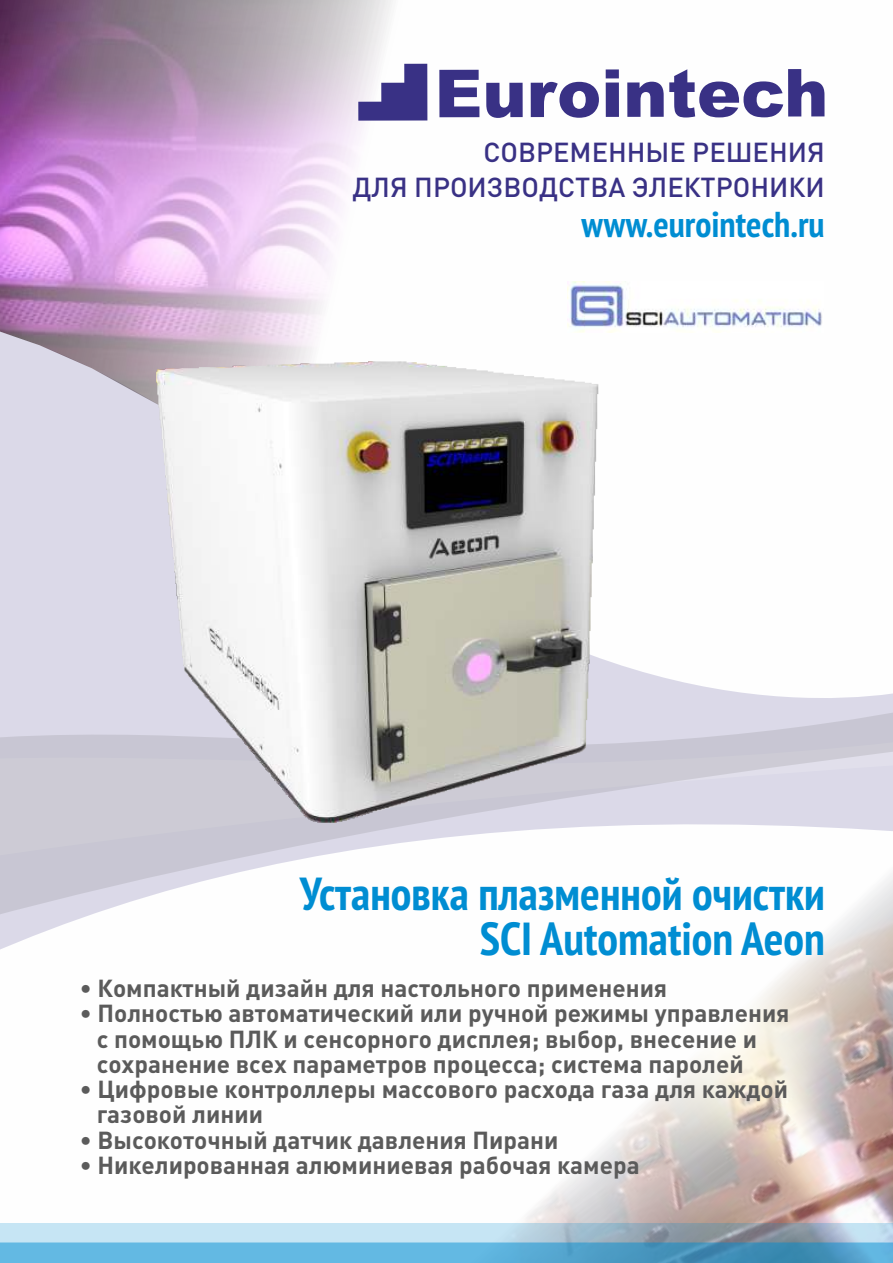
<style>
.page{position:relative;width:893px;height:1263px;background:#fff}
.page>*{position:absolute;margin:0;border:0;box-sizing:border-box;transform-origin:0 0}
.t1{font:700 condensed 46.35px/44.5px "PT Sans";color:#008dd2;text-align:right}
.t2{font:700 condensed 36px "PT Sans";color:#008dd2}
.t3{font:500 27.15px/34.7px "DIN Pro";color:#393185;text-align:right}
.t4{font:700 24.3px/25.2px "DIN Pro";color:#5b5b5b}
</style>
<div class="page">
<svg style="left:0;top:332px;width:720px;height:369px;fill:#dbd9e8"></svg>
<svg style="left:0;top:701px;width:280px;height:249px;fill:#cdcbd5"></svg>
<img style="left:280px;top:648px;width:613px;height:575px">
<img style="left:0;top:0;width:572px;height:411px">
<img style="left:138px;top:349px;width:482px;height:475px">
<svg style="left:358px;top:64px;width:69px;height:57px"></svg>
<svg style="left:439px;top:69px;width:385px;height:49px"></svg>
<div style="left:0;top:1223px;width:893px;height:40px;background:#008dd2;opacity:.22"></div>
<svg style="left:0;top:1243px;width:893px;height:20px;background:#57aad4"></svg>
<img style="left:567px;top:282px;width:255px;height:50px">
<p class="t3" style="left:353px;top:137px;width:474px">СОВРЕМЕННЫЕ РЕШЕНИЯ<br>ДЛЯ ПРОИЗВОДСТВА ЭЛЕКТРОНИКИ</p>
<h2 class="t2" style="left:581px;top:209px;width:245px">www.eurointech.ru</h2>
<h1 class="t1" style="left:300px;top:875px;width:527px">Установка плазменной очистки<br>SCI Automation Aeon</h1>
<p class="t4" style="left:80px;top:978px;width:589px">• Компактный дизайн для настольного применения</p>
<p class="t4" style="left:97px;top:1003px;width:694px;text-indent:-17px">• Полностью автоматический или ручной режимы управления с помощью ПЛК и сенсорного дисплея; выбор, внесение и сохранение всех параметров процесса; система паролей</p>
<p class="t4" style="left:97px;top:1079px;width:693px;text-indent:-17px">• Цифровые контроллеры массового расхода газа для каждой газовой линии</p>
<p class="t4" style="left:80px;top:1129px;width:480px">• Высокоточный датчик давления Пирани</p>
<p class="t4" style="left:80px;top:1155px;width:561px">• Никелированная алюминиевая рабочая камера</p>
</div>
